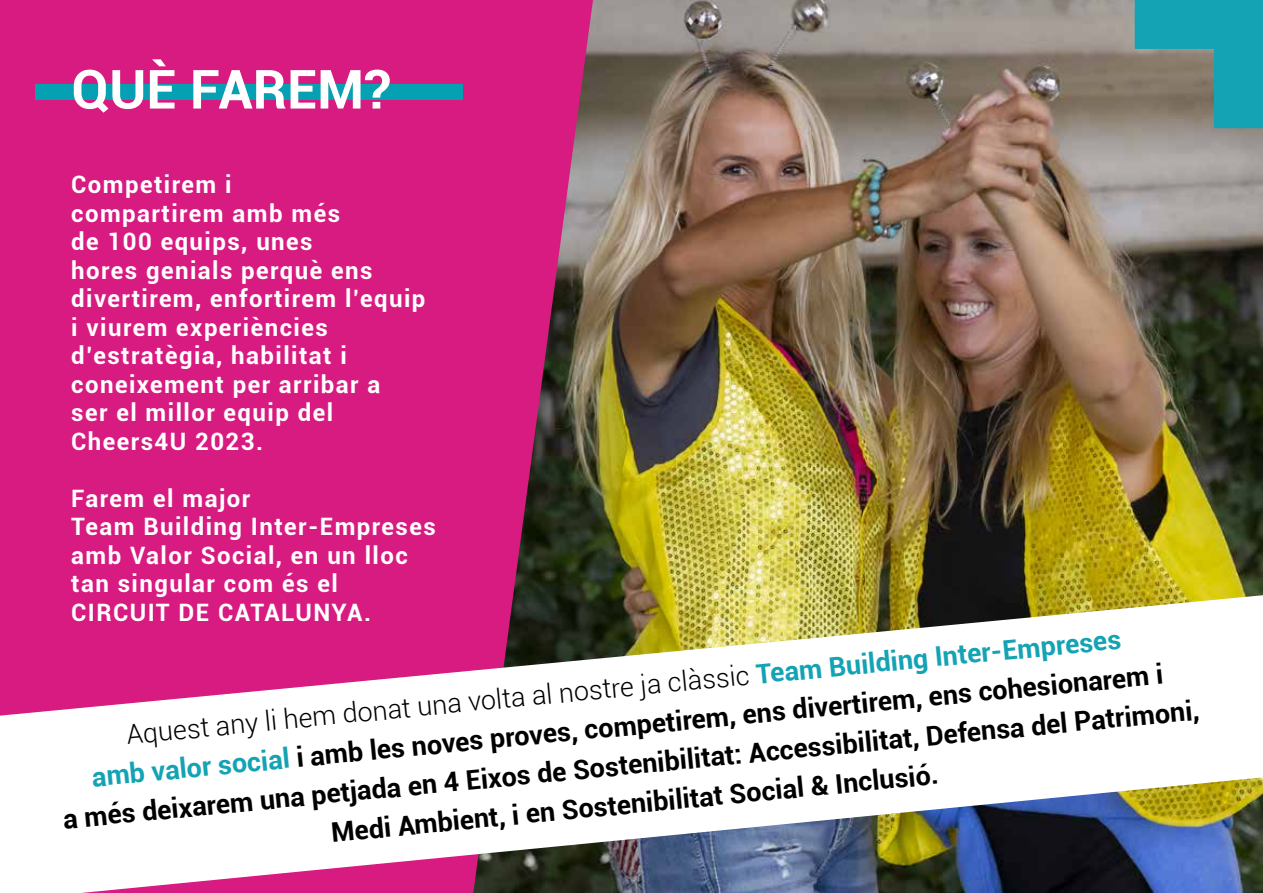
<style>
.page{position:relative;width:1263px;height:893px;background:#fff}
.page>*{position:absolute;margin:0;border:0;box-sizing:border-box;transform-origin:0 0}
.t1{font:700 54px "Roboto";color:#fff}
.t2{font:700 27px/36.6px "Roboto";color:#000;text-align:center}
.t3{font:700 24px/28.5px "Roboto";letter-spacing:.06em;color:#fff}
.s1{font-weight:300}
.s2{color:#14a3b4}
</style>
<div class="page">
<img style="left:593px;top:0;width:670px;height:595px">
<div style="left:0;top:0;width:593px;height:595px;background:#d81b81"></div>
<div style="left:35px;top:84px;width:427px;height:16px;background:#05a0b2"></div>
<svg style="left:1135px;top:0;width:128px;height:128px;background:#409398"></svg>
<svg style="left:0;top:595px;width:1263px;height:298px"></svg>
<h1 class="t1" style="left:71px;top:51px;width:321px">QUÈ FAREM?</h1>
<p class="t3" style="left:71px;top:170px;width:356px">Competirem i<br>compartirem amb més<br>de 100 equips, unes<br>hores genials perquè ens divertirem, enfortirem l’equip i viurem experiències d’estratègia, habilitat i coneixement per arribar a<br>ser el millor equip del<br>Cheers4U 2023.</p>
<p class="t3" style="left:71px;top:483px;width:366px">Farem el major<br>Team Building Inter-Empreses amb Valor Social, en un lloc tan singular com és el<br>CIRCUIT DE CATALUNYA.</p>
<p class="t2" style="left:87px;top:716px;width:1077px;rotate:-5deg"><span class="s1">Aquest any li hem donat una volta al nostre ja clàssic</span> <span class="s2">Team Building </span><sup>Inter-Empreses<br></sup><span class="s2">amb valor social</span> i amb les noves proves, competirem, ens divertirem, ens cohesionarem i</p>
<p class="t2" style="left:61px;top:793px;width:1143px;line-height:39.3px;rotate:-5deg">a més deixarem una petjada en 4 Eixos de Sostenibilitat: Accessibilitat, Defensa del Patrimoni,<br>Medi Ambient, i en Sostenibilitat Social &amp; Inclusió.</p>
</div>
